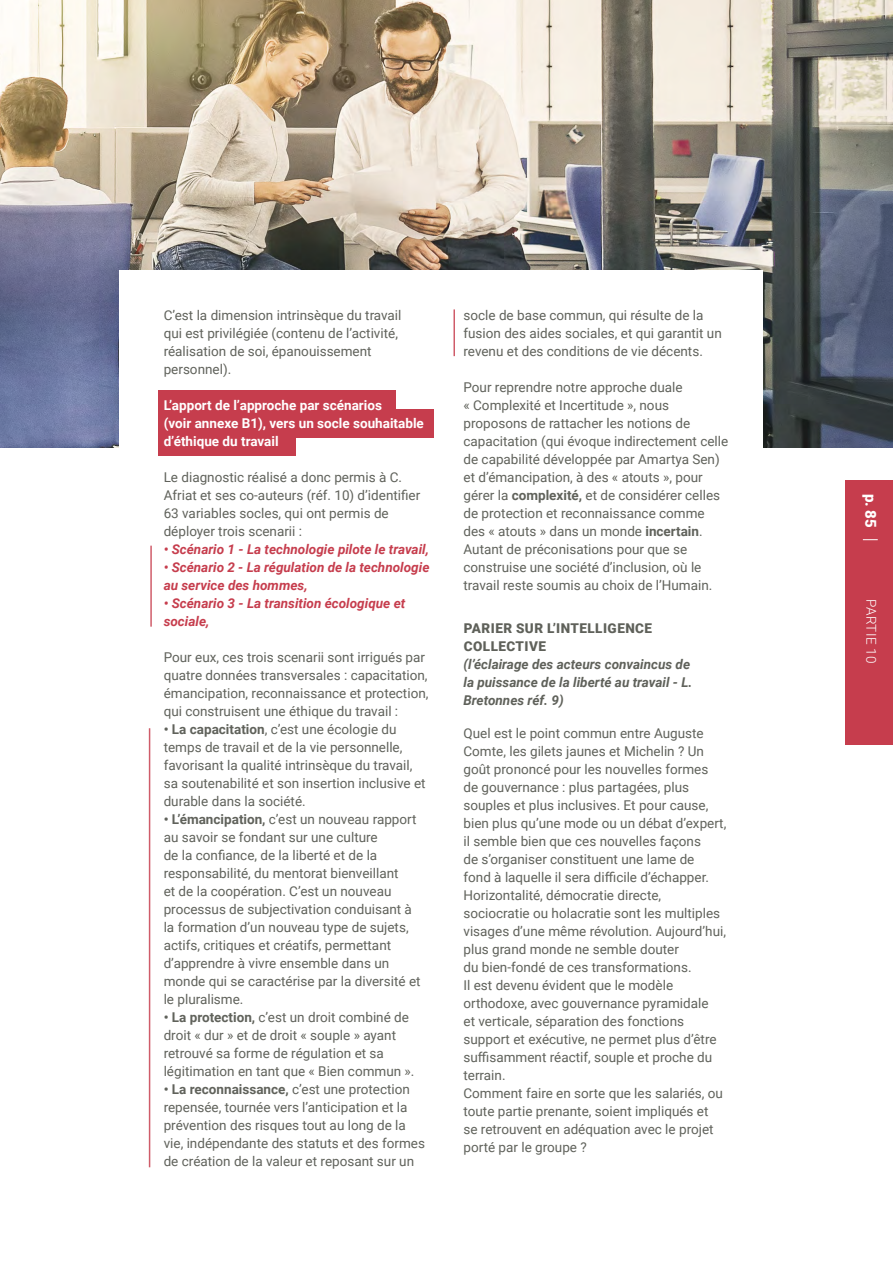
<style>
.page{position:relative;width:893px;height:1263px;background:#fff}
.page>*{position:absolute;margin:0;border:0;box-sizing:border-box;transform-origin:0 0}
.t1{font:900 15px "Roboto";color:#fff}
.t2{font:13.5px/18px "Roboto";color:#60625b}
.t3{font:italic 700 13.5px/18px "Roboto";color:#c63d4d}
.t4{font:700 13.5px/18px "Roboto";color:#fff}
.t5{font:italic 700 13.5px/18px "Roboto";color:#5f615a}
.t6{font:900 13.5px/18px "Roboto";letter-spacing:.035em;color:#5f615a}
.t7{font:300 13.5px "Roboto";letter-spacing:.035em;color:#fff}
.s1{font-weight:700}
</style>
<div class="page">
<div style="left:845px;top:480px;width:48px;height:265px;background:#c63d4d"></div>
<svg style="left:863px;top:539px;width:15px;height:1px"></svg>
<img style="left:0;top:0;width:893px;height:447px">
<div style="left:119px;top:270px;width:644px;height:373px;background:#fff"></div>
<div style="left:158px;top:391px;width:237px;height:28px;background:#c63d4d"></div>
<div style="left:158px;top:409px;width:276px;height:29px;background:#c63d4d"></div>
<div style="left:158px;top:428px;width:138px;height:28px;background:#c63d4d"></div>
<hr style="left:149px;top:728px;width:1px;height:439px;background:#c63d4d">
<hr style="left:150px;top:546px;width:2px;height:81px;background:#c63d4d">
<hr style="left:453px;top:309px;width:2px;height:47px;background:#c63d4d">
<p class="t2" style="left:164px;top:306px;width:239px">C’est la dimension intrinsèque du travail qui est privilégiée (contenu de l’activité, réalisation de soi, épanouissement personnel).</p>
<p class="t4" style="left:164px;top:396px;width:262px">L’apport de l’approche par scénarios<br>(voir annexe B1), vers un socle souhaitable d’éthique du travail</p>
<p class="t2" style="left:164px;top:467px;width:258px">Le diagnostic réalisé a donc permis à C.<br>Afriat et ses co-auteurs (réf. 10) d’identifier 63 variables socles, qui ont permis de déployer trois scenarii :</p>
<p class="t3" style="left:164px;top:539px;width:267px">• Scénario 1 - La technologie pilote le travail,</p>
<p class="t3" style="left:164px;top:557px;width:267px">• Scénario 2 - La régulation de la technologie au service des hommes,</p>
<p class="t3" style="left:164px;top:593px;width:243px">• Scénario 3 - La transition écologique et sociale,</p>
<p class="t2" style="left:164px;top:647px;width:266px">Pour eux, ces trois scenarii sont irrigués par quatre données transversales : capacitation, émancipation, reconnaissance et protection, qui construisent une éthique du travail :</p>
<p class="t2" style="left:164px;top:719px;width:263px"><span class="s1">• La capacitation</span>, c’est une écologie du temps de travail et de la vie personnelle, favorisant la qualité intrinsèque du travail, sa soutenabilité et son insertion inclusive et durable dans la société.</p>
<p class="t2" style="left:164px;top:809px;width:258px"><span class="s1">• L’émancipation,</span> c’est un nouveau rapport au savoir se fondant sur une culture<br>de la confiance, de la liberté et de la responsabilité, du mentorat bienveillant<br>et de la coopération. C’est un nouveau processus de subjectivation conduisant à la formation d’un nouveau type de sujets, actifs, critiques et créatifs, permettant d’apprendre à vivre ensemble dans un monde qui se caractérise par la diversité et le pluralisme.</p>
<p class="t2" style="left:164px;top:1007px;width:252px"><span class="s1">• La protection,</span> c’est un droit combiné de droit « dur » et de droit « souple » ayant retrouvé sa forme de régulation et sa légitimation en tant que « Bien commun ».</p>
<p class="t2" style="left:164px;top:1079px;width:263px"><span class="s1">• La reconnaissance,</span> c’est une protection repensée, tournée vers l’anticipation et la prévention des risques tout au long de la vie, indépendante des statuts et des formes de création de la valeur et reposant sur un</p>
<p class="t2" style="left:463px;top:305px;width:260px">socle de base commun, qui résulte de la fusion des aides sociales, et qui garantit un revenu et des conditions de vie décents.</p>
<p class="t2" style="left:463px;top:377px;width:266px">Pour reprendre notre approche duale<br>« Complexité et Incertitude », nous proposons de rattacher les notions de capacitation (qui évoque indirectement celle de capabilité développée par Amartya Sen) et d’émancipation, à des « atouts », pour gérer la <span class="s1">complexité,</span> et de considérer celles de protection et reconnaissance comme des « atouts » dans un monde <span class="s1">incertain</span>.<br>Autant de préconisations pour que se construise une société d’inclusion, où le travail reste soumis au choix de l’Humain.</p>
<p class="t6" style="left:464px;top:619px;width:190px">PARIER SUR L’INTELLIGENCE<br>COLLECTIVE</p>
<p class="t5" style="left:463px;top:655px;width:230px">(l’éclairage des acteurs convaincus de la puissance de la liberté au travail - L.<br>Bretonnes réf. 9)</p>
<p class="t2" style="left:463px;top:724px;width:264px">Quel est le point commun entre Auguste Comte, les gilets jaunes et Michelin ? Un goût prononcé pour les nouvelles formes de gouvernance : plus partagées, plus souples et plus inclusives. Et pour cause, bien plus qu’une mode ou un débat d’expert, il semble bien que ces nouvelles façons<br>de s’organiser constituent une lame de<br>fond à laquelle il sera difficile d’échapper.<br>Horizontalité, démocratie directe, sociocratie ou holacratie sont les multiples visages d’une même révolution. Aujourd’hui, plus grand monde ne semble douter<br>du bien-fondé de ces transformations.<br>Il est devenu évident que le modèle orthodoxe, avec gouvernance pyramidale<br>et verticale, séparation des fonctions support et exécutive, ne permet plus d’être suffisamment réactif, souple et proche du terrain.<br>Comment faire en sorte que les salariés, ou toute partie prenante, soient impliqués et<br>se retrouvent en adéquation avec le projet porté par le groupe ?</p>
<p class="t1" style="left:881px;top:493px;width:36px;rotate:90deg">p. 85</p>
<p class="t7" style="left:881px;top:599px;width:66px;rotate:90deg">PARTIE 10</p>
</div>
